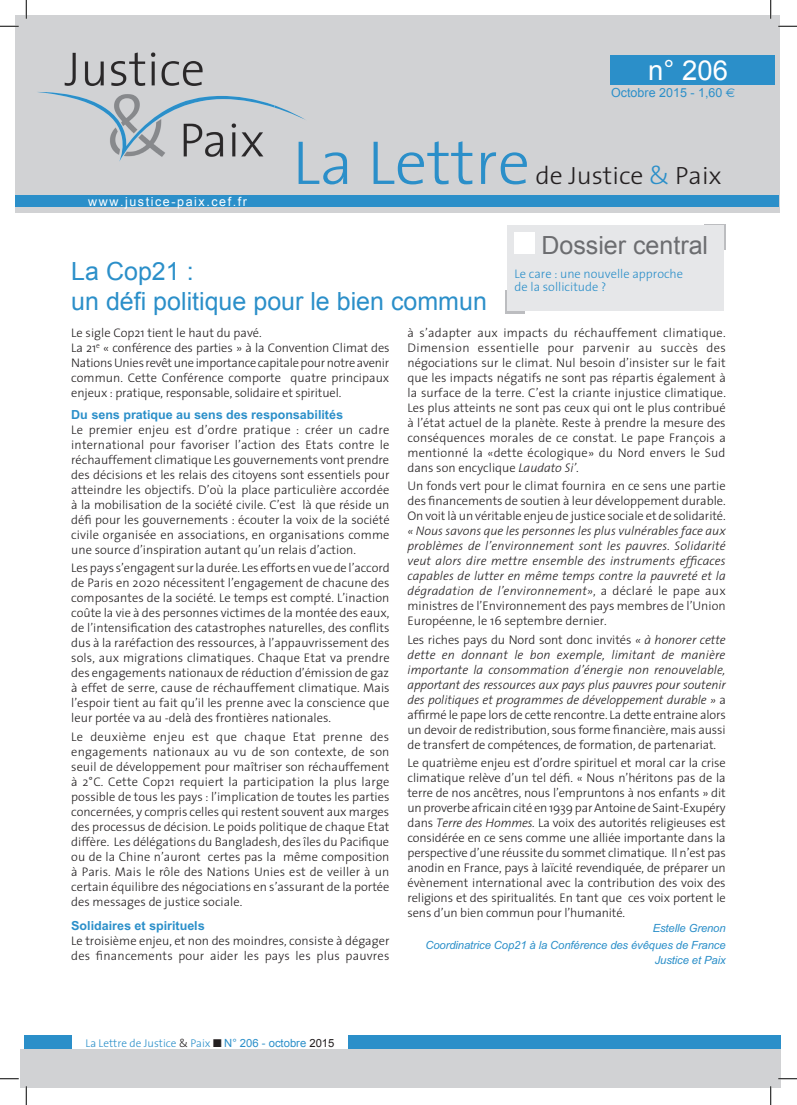
<style>
.page{position:relative;width:797px;height:1105px;background:#fff}
.page>*{position:absolute;margin:0;border:0;box-sizing:border-box;transform-origin:0 0}
.t1{font:300 62.5px "The Sans";color:#2b8fc9}
.t2{font:27.5px "Arial";color:#fff}
.t3{font:25px/30px "Arial";color:#2b8fc9}
.t4{font:300 25px "The Sans";color:#231f20}
.t5{font:25px "Arial";color:#6c6d70}
.t6{font:300 12.5px/15px "The Sans";color:#231f20;text-align:justify}
.t7{font:italic 300 12.5px/15px "The Sans";color:#231f20;text-align:justify}
.t8{font:700 12.5px "Arial";color:#2b8fc9}
.t9{font:300 12.5px/13.8px "The Sans";color:#2b8fc9}
.t10{font:12.5px "Arial";letter-spacing:.125em;color:#fff}
.t11{font:12.5px "Arial";color:#2b8fc9}
.t12{font:italic 11.25px/16.8px "Arial";letter-spacing:-.01em;color:#2b8fc9;text-align:right}
.t13{font:300 11.25px "The Sans";color:#2b8fc9}
.s1{font-family:"Euro Sans"}
.s2{color:#2b8fc9}
.s3{font-style:italic}
.s4{font-style:normal}
.s5{color:#231f20}
.s6{font-family:"Arial";font-weight:400}
.s7{font-family:"Arial";font-weight:400;color:#231f20}
</style>
<div class="page">
<div style="left:24px;top:1035px;width:756px;height:14px;background:#2b8fc9"></div>
<div style="left:72px;top:1034px;width:276px;height:18px;background:#fff"></div>
<div style="left:20px;top:1049px;width:760px;height:39px;background:#d1d2d4"></div>
<div style="left:16px;top:16px;width:764px;height:197px;background:#d1d2d4"></div>
<div style="left:610px;top:55px;width:164px;height:30px;background:#2b8fc9"></div>
<div style="left:16px;top:195px;width:763px;height:12px;background:#2b8fc9"></div>
<img style="left:64px;top:52px;width:139px;height:34px">
<img style="left:47px;top:92px;width:228px;height:69px">
<div style="left:505px;top:290px;width:19px;height:23px;background:#bcbdc0"></div>
<div style="left:704px;top:224px;width:21px;height:25px;background:#e6e7e9"></div>
<div style="left:507px;top:226px;width:216px;height:85px;background:#e6e7e9"></div>
<div style="left:514px;top:233px;width:20px;height:21px;background:#fff"></div>
<svg style="left:0;top:25px;width:19px;height:2px"></svg>
<svg style="left:778px;top:25px;width:19px;height:2px"></svg>
<svg style="left:0;top:1078px;width:19px;height:1px"></svg>
<svg style="left:778px;top:1078px;width:19px;height:1px"></svg>
<svg style="left:25px;top:0;width:2px;height:19px"></svg>
<svg style="left:25px;top:1086px;width:2px;height:19px"></svg>
<svg style="left:770px;top:0;width:1px;height:19px"></svg>
<svg style="left:770px;top:1086px;width:1px;height:19px"></svg>
<p class="t10" style="left:88px;top:194px;width:160px">www.justice-paix.cef.fr</p>
<h2 class="t2" style="left:648px;top:55px;width:81px">n° 206</h2>
<p class="t11" style="left:611px;top:86px;width:126px">Octobre 2015 - 1,60 <span class="s1">€</span></p>
<h1 class="t1" style="left:292px;top:111px;width:239px">La Lettre</h1>
<h3 class="t4" style="left:535px;top:155px;width:188px">de Justice <span class="s2">&amp;</span> Paix</h3>
<h3 class="t3" style="left:71px;top:256px;width:417px">La Cop21 :<br>un défi politique pour le bien commun</h3>
<h3 class="t5" style="left:541px;top:231px;width:168px">Dossier central</h3>
<p class="t9" style="left:514px;top:266px;width:170px">Le care : une nouvelle approche de la sollicitude ?</p>
<p class="t6" style="left:71px;top:324px;width:320px;text-align:left">Le sigle Cop21 tient le haut du pavé.<br>La 21<sup>e</sup> « conférence des parties » à la Convention Climat des Nations Unies revêt une importance capitale pour notre avenir commun. Cette Conférence comporte quatre principaux enjeux : pratique, responsable, solidaire et spirituel.</p>
<p class="t8" style="left:71px;top:407px;width:273px">Du sens pratique au sens des responsabilités</p>
<p class="t6" style="left:71px;top:422px;width:320px">Le premier enjeu est d’ordre pratique : créer un cadre international pour favoriser l’action des Etats contre le réchauffement climatique Les gouvernements vont prendre des décisions et les relais des citoyens sont essentiels pour atteindre les objectifs. D’où la place particulière accordée à la mobilisation de la société civile. C’est là que réside un défi pour les gouvernements : écouter la voix de la société civile organisée en associations, en organisations comme une source d’inspiration autant qu’un relais d’action.</p>
<p class="t6" style="left:71px;top:560px;width:320px">Les pays s’engagent sur la durée. Les efforts en vue de l’accord de Paris en 2020 nécessitent l’engagement de chacune des composantes de la société. Le temps est compté. L’inaction coûte la vie à des personnes victimes de la montée des eaux, de l’intensification des catastrophes naturelles, des conflits dus à la raréfaction des ressources, à l’appauvrissement des sols, aux migrations climatiques. Chaque Etat va prendre des engagements nationaux de réduction d’émission de gaz à effet de serre, cause de réchauffement climatique. Mais l’espoir tient au fait qu’il les prenne avec la conscience que leur portée va au -delà des frontières nationales.</p>
<p class="t6" style="left:71px;top:729px;width:320px">Le deuxième enjeu est que chaque Etat prenne des engagements nationaux au vu de son contexte, de son seuil de développement pour maîtriser son réchauffement à 2°C. Cette Cop21 requiert la participation la plus large possible de tous les pays : l’implication de toutes les parties concernées, y compris celles qui restent souvent aux marges des processus de décision. Le poids politique de chaque Etat diffère. Les délégations du Bangladesh, des îles du Pacifique ou de la Chine n’auront certes pas la même composition à Paris. Mais le rôle des Nations Unies est de veiller à un certain équilibre des négociations en s’assurant de la portée des messages de justice sociale.</p>
<p class="t8" style="left:71px;top:919px;width:135px">Solidaires et spirituels</p>
<p class="t6" style="left:71px;top:933px;width:320px">Le troisième enjeu, et non des moindres, consiste à dégager des financements pour aider les pays les plus pauvres</p>
<p class="t6" style="left:407px;top:324px;width:320px">à s’adapter aux impacts du réchauffement climatique.<br>Dimension essentielle pour parvenir au succès des négociations sur le climat. Nul besoin d’insister sur le fait que les impacts négatifs ne sont pas répartis également à la surface de la terre. C’est la criante injustice climatique.<br>Les plus atteints ne sont pas ceux qui ont le plus contribué à l’état actuel de la planète. Reste à prendre la mesure des conséquences morales de ce constat. Le pape François a mentionné la «dette écologique» du Nord envers le Sud dans son encyclique <span class="s3">Laudato Si’</span>.</p>
<p class="t6" style="left:407px;top:478px;width:320px">Un fonds vert pour le climat fournira en ce sens une partie des financements de soutien à leur développement durable.<br>On voit là un véritable enjeu de justice sociale et de solidarité.</p>
<p class="t7" style="left:407px;top:523px;width:320px">« Nous savons que les personnes les plus vulnérables face aux problèmes de l’environnement sont les pauvres. Solidarité veut alors dire mettre ensemble des instruments efficaces capables de lutter en même temps contre la pauvreté et la dégradation de l’environnement»<span class="s4">, a déclaré le pape aux ministres de l’Environnement des pays membres de l’Union Européenne, le 16 septembre dernier.</span></p>
<p class="t7" style="left:407px;top:632px;width:320px"><span class="s4">Les riches pays du Nord sont donc invités</span> « à honorer cette dette en donnant le bon exemple, limitant de manière importante la consommation d’énergie non renouvelable, apportant des ressources aux pays plus pauvres pour soutenir des politiques et programmes de développement durable » <span class="s4">a affirmé le pape lors de cette rencontre. La dette entraine alors un devoir de redistribution, sous forme financière, mais aussi de transfert de compétences, de formation, de partenariat.</span></p>
<p class="t6" style="left:407px;top:755px;width:320px">Le quatrième enjeu est d’ordre spirituel et moral car la crise climatique relève d’un tel défi. « Nous n’héritons pas de la terre de nos ancêtres, nous l’empruntons à nos enfants » dit un proverbe africain cité en 1939 par Antoine de Saint-Exupéry dans <span class="s3">Terre des Hommes.</span> La voix des autorités religieuses est considérée en ce sens comme une alliée importante dans la perspective d’une réussite du sommet climatique. Il n’est pas anodin en France, pays à laïcité revendiquée, de préparer un évènement international avec la contribution des voix des religions et des spiritualités. En tant que ces voix portent le sens d’un bien commun pour l’humanité.</p>
<p class="t12" style="left:425px;top:920px;width:302px">Estelle Grenon<br>Coordinatrice Cop21 à la Conférence des évêques de France</p>
<p class="t12" style="left:654px;top:952px;width:72px">Justice et Paix</p>
<p class="t13" style="left:86px;top:1034px;width:250px">La Lettre de Justice <span class="s5">&amp;</span> Paix <span class="s5">■</span> <span class="s6">N° 206 - octobre</span> <span class="s7">2015</span></p>
</div>
